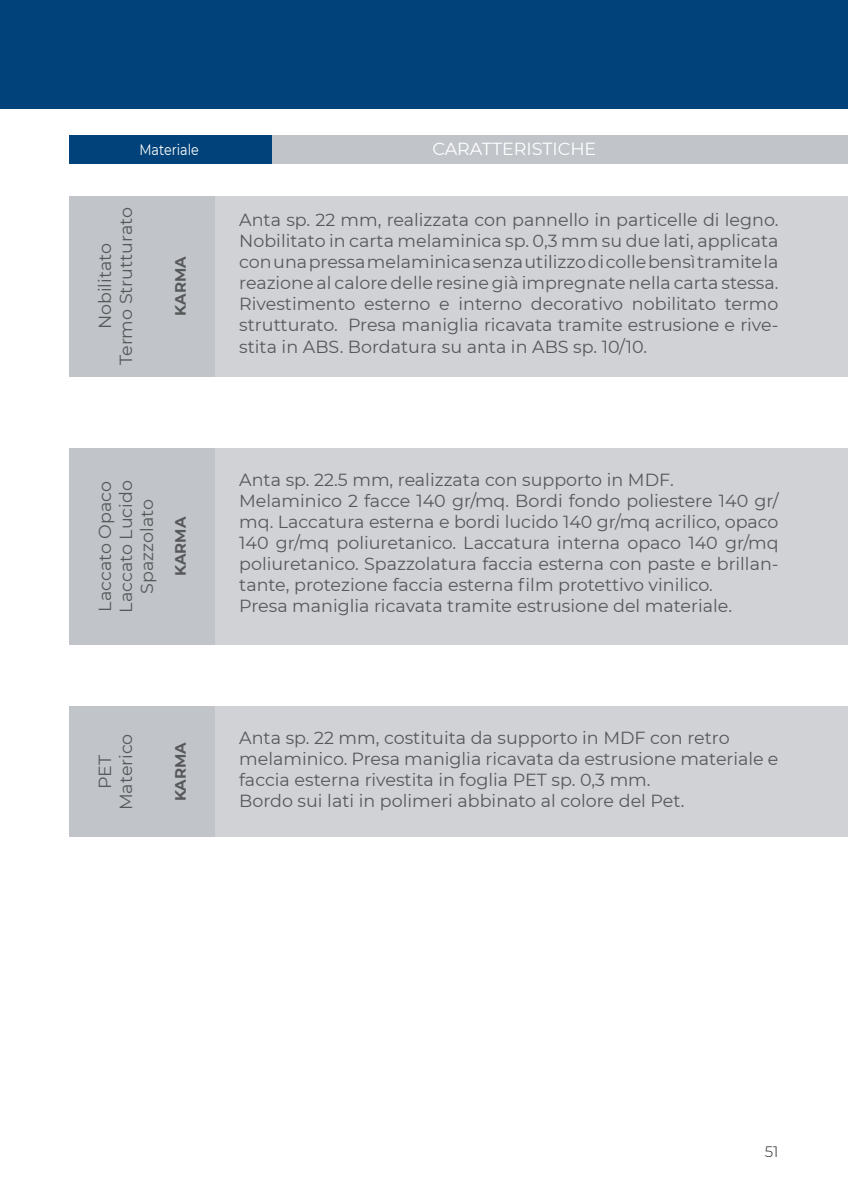
<style>
.page{position:relative;width:848px;height:1202px;background:#fff}
.page>*{position:absolute;margin:0;border:0;box-sizing:border-box;transform-origin:0 0}
.Corpo_testo{font:17.5px/21px "Montserrat";color:#57585a;text-align:justify}
.t1{font:17.5px "Montserrat";color:#fff}
.t2{font:700 15px "Montserrat";color:#57585a}
.t3{font:15px "Montserrat";color:#fff;scale:.85 1}
.t4{font:300 15px "Montserrat";color:#231f20}
</style>
<div class="page">
<div style="left:69px;top:448px;width:146px;height:196px;background:#c1c5c9"></div>
<div style="left:69px;top:706px;width:146px;height:130px;background:#c1c5c9"></div>
<div style="left:0;top:0;width:847px;height:109px;background:#004279"></div>
<div style="left:217px;top:135px;width:630px;height:29px;background:#c1c5c9"></div>
<div style="left:69px;top:135px;width:203px;height:29px;background:#004279"></div>
<div style="left:69px;top:196px;width:146px;height:180px;background:#c1c5c9"></div>
<div style="left:215px;top:196px;width:632px;height:180px;background:#d0d2d6"></div>
<div style="left:215px;top:448px;width:632px;height:196px;background:#d0d2d6"></div>
<div style="left:215px;top:706px;width:632px;height:130px;background:#d0d2d6"></div>
<p class="t3" style="left:139px;top:139px;width:71px">Materiale</p>
<p class="t1" style="left:432px;top:137px;width:165px">CARATTERISTICHE</p>
<p class="Corpo_testo" style="left:94px;top:329px;width:88px;rotate:-90deg">Nobilitato</p>
<p class="Corpo_testo" style="left:115px;top:365px;width:160px;rotate:-90deg">Termo Strutturato</p>
<p class="Corpo_testo" style="left:239px;top:209px;width:541px">Anta sp. 22 mm, realizzata con pannello in particelle di legno.<br>Nobilitato in carta melaminica sp. 0,3 mm su due lati, applicata con una pressa melaminica senza utilizzo di colle bensì tramite la reazione al calore delle resine già impregnate nella carta stessa.<br>Rivestimento esterno e interno decorativo nobilitato termo strutturato. Presa maniglia ricavata tramite estrusione e rive&shy;stita in ABS. Bordatura su anta in ABS sp. 10/10.</p>
<p class="t2" style="left:169px;top:316px;width:61px;rotate:-90deg">KARMA</p>
<p class="Corpo_testo" style="left:94px;top:611px;width:132px;rotate:-90deg">Laccato Opaco</p>
<p class="Corpo_testo" style="left:115px;top:612px;width:134px;text-align:center;rotate:-90deg">Laccato Lucido<br>Spazzolato</p>
<p class="t2" style="left:169px;top:576px;width:61px;rotate:-90deg">KARMA</p>
<p class="Corpo_testo" style="left:94px;top:789px;width:36px;rotate:-90deg">PET</p>
<p class="Corpo_testo" style="left:115px;top:810px;width:78px;rotate:-90deg">Materico</p>
<p class="t2" style="left:169px;top:801px;width:61px;rotate:-90deg">KARMA</p>
<p class="Corpo_testo" style="left:239px;top:468px;width:436px">Anta sp. 22.5 mm, realizzata con supporto in MDF.</p>
<p class="Corpo_testo" style="left:239px;top:489px;width:540px">Melaminico 2 facce 140 gr/mq. Bordi fondo poliestere 140 gr/ mq. Laccatura esterna e bordi lucido 140 gr/mq acrilico, opaco 140 gr/mq poliuretanico. Laccatura interna opaco 140 gr/mq poliuretanico. Spazzolatura faccia esterna con paste e brillan&shy;tante, protezione faccia esterna film protettivo vinilico.</p>
<p class="Corpo_testo" style="left:239px;top:594px;width:494px">Presa maniglia ricavata tramite estrusione del materiale.</p>
<p class="Corpo_testo" style="left:239px;top:727px;width:492px">Anta sp. 22 mm, costituita da supporto in MDF con retro</p>
<p class="Corpo_testo" style="left:239px;top:748px;width:540px">melaminico. Presa maniglia ricavata da estrusione materiale e</p>
<p class="Corpo_testo" style="left:239px;top:769px;width:413px">faccia esterna rivestita in foglia PET sp. 0,3 mm.</p>
<p class="Corpo_testo" style="left:239px;top:790px;width:446px">Bordo sui lati in polimeri abbinato al colore del Pet.</p>
<p class="t4" style="left:764px;top:1142px;width:15px">51</p>
</div>
